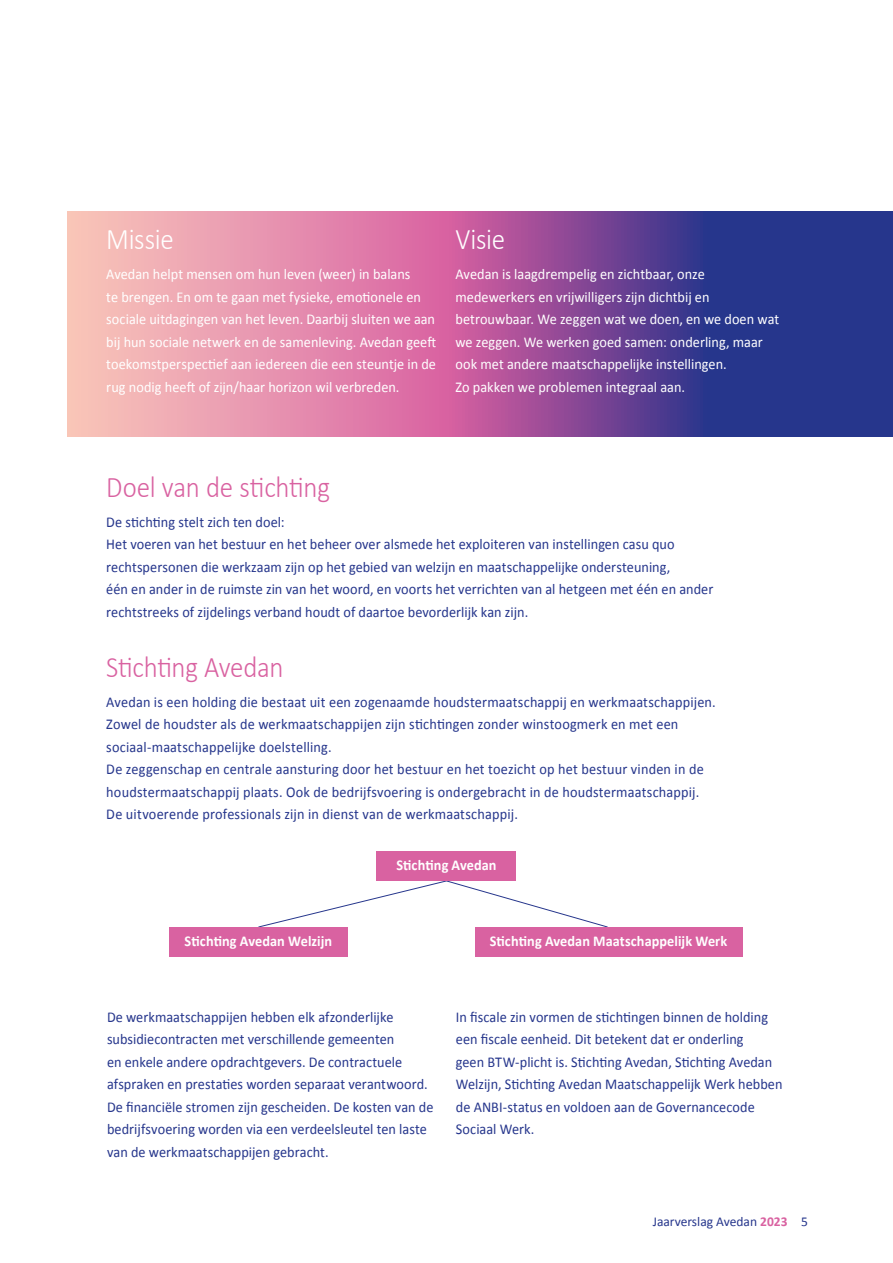
<style>
.page{position:relative;width:893px;height:1263px;background:#fff}
.page>*{position:absolute;margin:0;border:0;box-sizing:border-box;transform-origin:0 0}
.t1{font:300 30px "Calibri";letter-spacing:-.01em;color:#d962a1;scale:.9 1}
.t2{font:300 30px "Calibri";letter-spacing:-.015em;color:#fff;scale:.9 1}
.t3{font:15px/22.5px "Calibri";letter-spacing:.005em;color:#26368c;scale:.95 1}
.t4{font:15px/22.5px "Calibri";color:#fff;scale:.95 1}
.t5{font:700 15px "Calibri";letter-spacing:.005em;color:#fff;scale:.95 1}
.t6{font:13.5px "Calibri";color:#26368c}
.s1{font-weight:700;color:#d962a1}
</style>
<div class="page">
<svg style="left:68px;top:212px;width:825px;height:224px;background:#9d679f"></svg>
<svg style="left:258px;top:880px;width:350px;height:47px"></svg>
<div style="left:377px;top:851px;width:139px;height:30px;background:#d962a1"></div>
<div style="left:169px;top:927px;width:179px;height:30px;background:#d962a1"></div>
<div style="left:475px;top:927px;width:267px;height:30px;background:#d962a1"></div>
<h1 class="t2" style="left:106px;top:220px;width:76px">Missie</h1>
<p class="t4" style="left:106px;top:262px;width:349px">Avedan helpt mensen om hun leven (weer) in balans<br>te brengen. En om te gaan met fysieke, emotionele en sociale uitdagingen van het leven. Daarbij sluiten we aan bij hun sociale netwerk en de samenleving. Avedan geeft toekomstperspectief aan iedereen die een steuntje in de rug nodig heeft of zijn/haar horizon wil verbreden.</p>
<h1 class="t2" style="left:455px;top:220px;width:57px">Visie</h1>
<p class="t4" style="left:455px;top:262px;width:342px">Avedan is laagdrempelig en zichtbaar, onze medewerkers en vrijwilligers zijn dichtbij en betrouwbaar. We zeggen wat we doen, en we doen wat we zeggen. We werken goed samen: onderling, maar ook met andere maatschappelijke instellingen.<br>Zo pakken we problemen integraal aan.</p>
<h1 class="t1" style="left:106px;top:468px;width:250px">Doel van de stichting</h1>
<p class="t3" style="left:106px;top:510px;width:640px">De stichting stelt zich ten doel:<br>Het voeren van het bestuur en het beheer over alsmede het exploiteren van instellingen casu quo rechtspersonen die werkzaam zijn op het gebied van welzijn en maatschappelijke ondersteuning,<br>één en ander in de ruimste zin van het woord, en voorts het verrichten van al hetgeen met één en ander rechtstreeks of zijdelings verband houdt of daartoe bevorderlijk kan zijn.</p>
<h1 class="t1" style="left:106px;top:648px;width:198px">Stichting Avedan</h1>
<p class="t3" style="left:106px;top:690px;width:643px">Avedan is een holding die bestaat uit een zogenaamde houdstermaatschappij en werkmaatschappijen.<br>Zowel de houdster als de werkmaatschappijen zijn stichtingen zonder winstoogmerk en met een sociaal-maatschappelijke doelstelling.<br>De zeggenschap en centrale aansturing door het bestuur en het toezicht op het bestuur vinden in de houdstermaatschappij plaats. Ook de bedrijfsvoering is ondergebracht in de houdstermaatschappij.<br>De uitvoerende professionals zijn in dienst van de werkmaatschappij.</p>
<p class="t5" style="left:396px;top:854px;width:107px">Stichting Avedan</p>
<p class="t5" style="left:185px;top:930px;width:157px">Stichting Avedan Welzijn</p>
<p class="t5" style="left:490px;top:930px;width:252px">Stichting Avedan Maatschappelijk Werk</p>
<p class="t3" style="left:107px;top:1005px;width:345px">De werkmaatschappijen hebben elk afzonderlijke subsidiecontracten met verschillende gemeenten<br>en enkele andere opdrachtgevers. De contractuele afspraken en prestaties worden separaat verantwoord.<br>De financiële stromen zijn gescheiden. De kosten van de bedrijfsvoering worden via een verdeelsleutel ten laste van de werkmaatschappijen gebracht.</p>
<p class="t3" style="left:456px;top:1005px;width:345px">In fiscale zin vormen de stichtingen binnen de holding een fiscale eenheid. Dit betekent dat er onderling<br>geen BTW-plicht is. Stichting Avedan, Stichting Avedan Welzijn, Stichting Avedan Maatschappelijk Werk hebben de ANBI-status en voldoen aan de Governancecode Sociaal Werk.</p>
<p class="t6" style="left:653px;top:1212px;width:157px">Jaarverslag Avedan <span class="s1">2023</span> 5</p>
</div>
